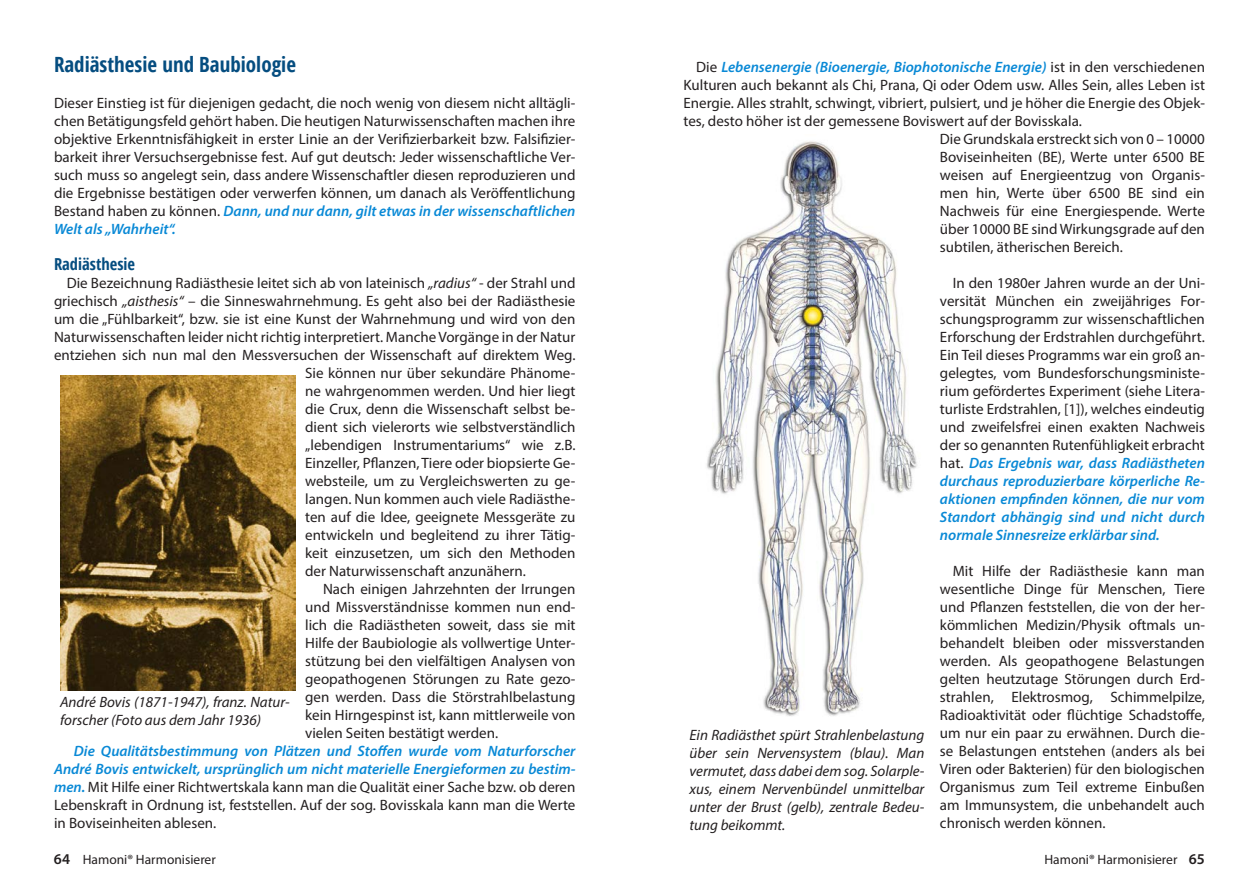
<style>
.page{position:relative;width:1259px;height:893px;background:#fff}
.page>*{position:absolute;margin:0;border:0;box-sizing:border-box;transform-origin:0 0}
.Kapitelüberschrift{font:700 condensed 21px "Open Sans";color:#054d80}
.Header_2{font:700 condensed 16.5px "Open Sans";color:#054d80}
.Normal_mit_Einzug{font:15px/18px "Myriad Pro";color:#231f20;text-align:justify}
.t1{font:italic 15px/18px "Myriad Pro";color:#231f20}
.t2{font:13.5px "Myriad Pro";color:#231f20}
.s1{font-weight:600;font-style:italic;color:#0989d6}
.s2{font-style:italic}
.s3{font-weight:600;font-size:15px}
</style>
<div class="page">
<img style="left:60px;top:376px;width:236px;height:314px">
<img style="left:706px;top:141px;width:211px;height:575px">
<p class="Kapitelüberschrift" style="left:54px;top:50px;width:243px">Radiästhesie und Baubiologie</p>
<p class="Normal_mit_Einzug" style="left:54px;top:94px;width:523px">Dieser Einstieg ist für diejenigen gedacht, die noch wenig von diesem nicht alltägli&shy;chen Betätigungsfeld gehört haben. Die heutigen Naturwissenschaften machen ihre objektive Erkenntnisfähigkeit in erster Linie an der Verifizierbarkeit bzw. Falsifizier&shy;barkeit ihrer Versuchsergebnisse fest. Auf gut deutsch: Jeder wissenschaftliche Ver&shy;such muss so angelegt sein, dass andere Wissenschaftler diesen reproduzieren und die Ergebnisse bestätigen oder verwerfen können, um danach als Veröffentlichung Bestand haben zu können. <span class="s1">Dann, und nur dann, gilt etwas in der wissenschaftlichen Welt als „Wahrheit“.</span></p>
<p class="Header_2" style="left:54px;top:252px;width:83px">Radiästhesie</p>
<p class="Normal_mit_Einzug" style="left:54px;top:274px;width:523px;text-indent:13px">Die Bezeichnung Radiästhesie leitet sich ab von lateinisch <span class="s2">„radius“</span> - der Strahl und griechisch <span class="s2">„aisthesis“</span> – die Sinneswahrnehmung. Es geht also bei der Radiästhesie um die „Fühlbarkeit“, bzw. sie ist eine Kunst der Wahrnehmung und wird von den Naturwissenschaften leider nicht richtig interpretiert. Manche Vorgänge in der Natur entziehen sich nun mal den Messversuchen der Wissenschaft auf direktem Weg.</p>
<p class="Normal_mit_Einzug" style="left:305px;top:364px;width:272px">Sie können nur über sekundäre Phänome&shy;ne wahrgenommen werden. Und hier liegt die Crux, denn die Wissenschaft selbst be&shy;dient sich vielerorts wie selbstverständlich „lebendigen Instrumentariums“ wie z.B.<br>Einzeller, Pflanzen, Tiere oder biopsierte Ge&shy;websteile, um zu Vergleichswerten zu ge&shy;langen. Nun kommen auch viele Radiästhe&shy;ten auf die Idee, geeignete Messgeräte zu entwickeln und begleitend zu ihrer Tätig&shy;keit einzusetzen, um sich den Methoden der Naturwissenschaft anzunähern.</p>
<p class="Normal_mit_Einzug" style="left:305px;top:580px;width:272px;text-indent:18px">Nach einigen Jahrzehnten der Irrungen und Missverständnisse kommen nun end&shy;lich die Radiästheten soweit, dass sie mit Hilfe der Baubiologie als vollwertige Unter&shy;stützung bei den vielfältigen Analysen von geopathogenen Störungen zu Rate gezo&shy;gen werden. Dass die Störstrahlbelastung kein Hirngespinst ist, kann mittlerweile von vielen Seiten bestätigt werden.</p>
<p class="Normal_mit_Einzug" style="left:54px;top:742px;width:523px;text-indent:20px"><span class="s1">Die Qualitätsbestimmung von Plätzen und Stoffen wurde vom Naturforscher André Bovis entwickelt, ursprünglich um nicht materielle Energieformen zu bestim&shy;men.</span> Mit Hilfe einer Richtwertskala kann man die Qualität einer Sache bzw. ob deren Lebenskraft in Ordnung ist, feststellen. Auf der sog. Bovisskala kann man die Werte in Boviseinheiten ablesen.</p>
<p class="t1" style="left:60px;top:693px;width:231px">André Bovis (1871-1947), franz. Natur&shy;forscher (Foto aus dem Jahr 1936)</p>
<p class="Normal_mit_Einzug" style="left:683px;top:58px;width:523px;text-indent:13px">Die <span class="s1">Lebensenergie (Bioenergie, Biophotonische Energie)</span> ist in den verschiedenen Kulturen auch bekannt als Chi, Prana, Qi oder Odem usw. Alles Sein, alles Leben ist Energie. Alles strahlt, schwingt, vibriert, pulsiert, und je höher die Energie des Objek&shy;tes, desto höher ist der gemessene Boviswert auf der Bovisskala.</p>
<p class="t1" style="left:689px;top:726px;width:236px;text-align:justify">Ein Radiästhet spürt Strahlenbelastung über sein Nervensystem (blau). Man vermutet, dass dabei dem sog. Solarple&shy;xus, einem Nervenbündel unmittelbar unter der Brust (gelb), zentrale Bedeu&shy;tung beikommt.</p>
<p class="Normal_mit_Einzug" style="left:940px;top:130px;width:266px">Die Grundskala erstreckt sich von 0 – 10000<br>Boviseinheiten (BE), Werte unter 6500 BE weisen auf Energieentzug von Organis&shy;men hin, Werte über 6500 BE sind ein Nachweis für eine Energiespende. Werte über 10000 BE sind Wirkungsgrade auf den subtilen, ätherischen Bereich.</p>
<p class="Normal_mit_Einzug" style="left:940px;top:274px;width:266px;text-indent:13px">In den 1980er Jahren wurde an der Uni&shy;versität München ein zweijähriges For&shy;schungsprogramm zur wissenschaftlichen Erforschung der Erdstrahlen durchgeführt.<br>Ein Teil dieses Programms war ein groß an&shy;gelegtes, vom Bundesforschungsministe&shy;rium gefördertes Experiment (siehe Litera&shy;turliste Erdstrahlen, [1]), welches eindeutig und zweifelsfrei einen exakten Nachweis der so genannten Rutenfühligkeit erbracht hat. <span class="s1">Das Ergebnis war, dass Radiästheten durchaus reproduzierbare körperliche Re&shy;aktionen empfinden können, die nur vom Standort abhängig sind und nicht durch normale Sinnesreize erklärbar sind.</span></p>
<p class="Normal_mit_Einzug" style="left:940px;top:562px;width:266px;text-indent:13px">Mit Hilfe der Radiästhesie kann man wesentliche Dinge für Menschen, Tiere und Pflanzen feststellen, die von der her&shy;kömmlichen Medizin/Physik oftmals un&shy;behandelt bleiben oder missverstanden werden. Als geopathogene Belastungen gelten heutzutage Störungen durch Erd&shy;strahlen, Elektrosmog, Schimmelpilze, Radioaktivität oder flüchtige Schadstoffe, um nur ein paar zu erwähnen. Durch die&shy;se Belastungen entstehen (anders als bei Viren oder Bakterien) für den biologischen Organismus zum Teil extreme Einbußen am Immunsystem, die unbehandelt auch chronisch werden können.</p>
<p class="t2" style="left:54px;top:851px;width:163px"><span class="s3">64</span> Hamoni® Harmonisierer</p>
<p class="t2" style="left:1044px;top:851px;width:162px">Hamoni® Harmonisierer <span class="s3">65</span></p>
</div>
